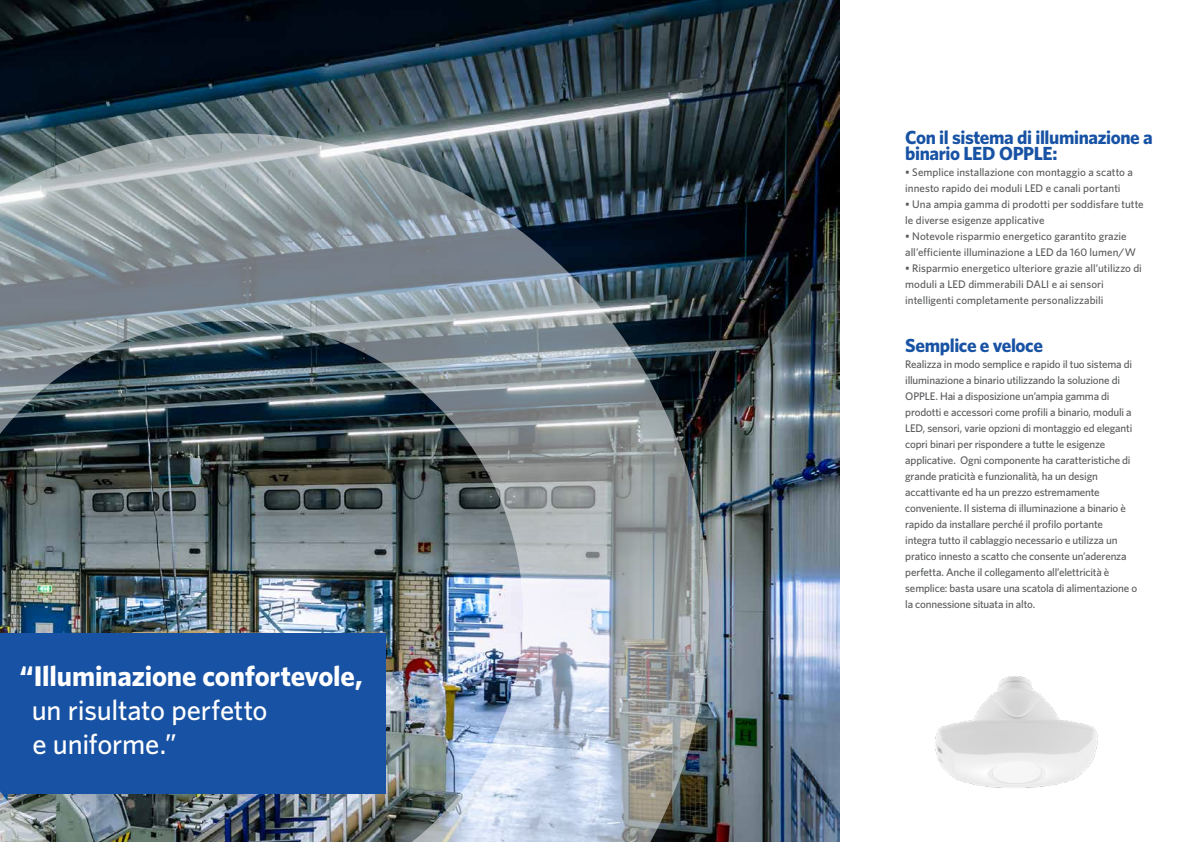
<style>
.page{position:relative;width:1191px;height:842px;background:#fff}
.page>*{position:absolute;margin:0;border:0;box-sizing:border-box;transform-origin:0 0}
.t1{font:500 28.5px/34px "Whitney";letter-spacing:-.01em;color:#fff}
.t2{font:700 28.5px "Whitney";letter-spacing:-.005em;color:#fff}
.t3{font:700 19px/16px "Whitney";letter-spacing:-.02em;color:#1852a4}
.t4{font:500 11px/16px "Whitney";letter-spacing:-.015em;color:#58595b}
</style>
<div class="page">
<img style="left:0;top:0;width:839px;height:842px">
<img style="left:935px;top:676px;width:163px;height:112px">
<img style="left:0;top:132px;width:710px;height:710px">
<h1 class="t2" style="left:20px;top:657px;width:344px">“Illuminazione confortevole,</h1>
<h1 class="t1" style="left:32px;top:693px;width:237px">un risultato perfetto e uniforme.”</h1>
<h2 class="t3" style="left:905px;top:129px;width:249px">Con il sistema di illuminazione a binario LED OPPLE:</h2>
<p class="t4" style="left:905px;top:164px;width:229px">• Semplice installazione con montaggio a scatto a innesto rapido dei moduli LED e canali portanti</p>
<p class="t4" style="left:905px;top:196px;width:240px">• Una ampia gamma di prodotti per soddisfare tutte le diverse esigenze applicative</p>
<p class="t4" style="left:905px;top:228px;width:232px">• Notevole risparmio energetico garantito grazie all’efficiente illuminazione a LED da 160 lumen/W</p>
<p class="t4" style="left:905px;top:260px;width:238px">• Risparmio energetico ulteriore grazie all’utilizzo di moduli a LED dimmerabili DALI e ai sensori intelligenti completamente personalizzabili</p>
<h2 class="t3" style="left:905px;top:337px;width:139px">Semplice e veloce</h2>
<p class="t4" style="left:905px;top:356px;width:233px">Realizza in modo semplice e rapido il tuo sistema di illuminazione a binario utilizzando la soluzione di OPPLE. Hai a disposizione un’ampia gamma di prodotti e accessori come profili a binario, moduli a LED, sensori, varie opzioni di montaggio ed eleganti copri binari per rispondere a tutte le esigenze applicative. Ogni componente ha caratteristiche di grande praticità e funzionalità, ha un design accattivante ed ha un prezzo estremamente conveniente. Il sistema di illuminazione a binario è rapido da installare perché il profilo portante<br>integra tutto il cablaggio necessario e utilizza un pratico innesto a scatto che consente un’aderenza perfetta. Anche il collegamento all’elettricità è semplice: basta usare una scatola di alimentazione o la connessione situata in alto.</p>
</div>
